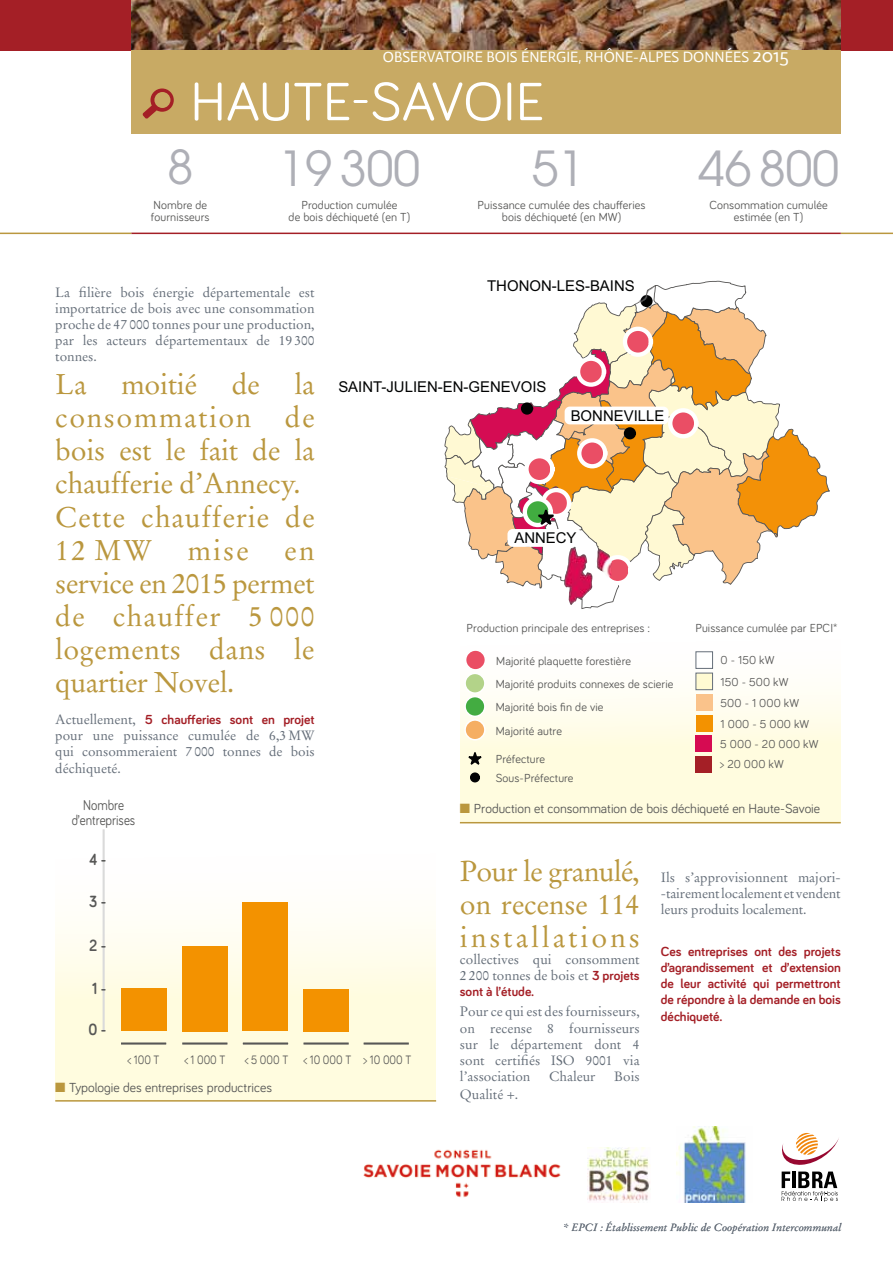
<style>
.page{position:relative;width:893px;height:1263px;background:#fff}
.page>*{position:absolute;margin:0;border:0;box-sizing:border-box;transform-origin:0 0}
.t1{font:55.5px "Bariol";color:#fff}
.t2{font:48px "Avant Garde";color:#aeafb6}
.t3{font:46.5px "Avant Garde";color:#aeafb6}
.t4{font:28.5px/33px "Stempel Garamond";letter-spacing:-.01em;color:#ba973e}
.t5{font:700 16.8px "Bariol";color:#575756;scale:.87 1}
.t6{font:15px "Arial";color:#010202}
.t7{font:15px "Actor";color:#fff}
.t8{font:14.7px/14.7px "Bariol";color:#575756;text-align:center;scale:.87 1}
.t9{font:13.5px/16.2px "Stempel Garamond";color:#656e79;text-align:justify}
.t10{font:700 13.5px/16.2px "Bariol";color:#a41f26;text-align:justify}
.t11{font:13.5px "Bariol";color:#575756}
.t12{font:12.6px "Bariol";color:#575756;scale:.87 1}
.t13{font:12px/12px "Bariol";letter-spacing:.01em;color:#575756}
.t14{font:11.85px "Bariol";letter-spacing:.01em;color:#575756}
.t15{font:italic 10.5px "Stempel Garamond";color:#656e79}
.s1{font-size:19.5px}
.s2{font-family:"Stempel Garamond";font-weight:400;color:#656e79}
.s3{color:#ba973e}
.s4{font-family:"Bariol";font-weight:700;color:#a41f26}
</style>
<div class="page">
<hr style="left:841px;top:233px;width:52px;height:1px;background:#ba973e">
<div style="left:55px;top:788px;width:381px;height:313px;background:linear-gradient(to bottom,#fff,#fef9d5)"></div>
<div style="left:460px;top:592px;width:381px;height:231px;background:linear-gradient(to bottom,#fff,#fffbd8)"></div>
<div style="left:121px;top:988px;width:45px;height:43px;background:#f39200"></div>
<hr style="left:103px;top:829px;width:2px;height:201px;background:#dadada">
<hr style="left:121px;top:1042px;width:45px;height:2px;background:#575756">
<hr style="left:182px;top:1042px;width:45px;height:2px;background:#575756">
<div style="left:182px;top:946px;width:45px;height:85px;background:#f39200"></div>
<div style="left:243px;top:903px;width:45px;height:128px;background:#f39200"></div>
<hr style="left:243px;top:1042px;width:45px;height:2px;background:#575756">
<hr style="left:304px;top:1042px;width:45px;height:2px;background:#575756">
<div style="left:304px;top:989px;width:45px;height:42px;background:#f39200"></div>
<hr style="left:364px;top:1042px;width:45px;height:2px;background:#575756">
<div style="left:466px;top:650px;width:19px;height:20px;background:#ea4e64;border-radius:50%"></div>
<div style="left:465px;top:649px;width:21px;height:22px;border:2px solid #fff;border-radius:50%"></div>
<div style="left:465px;top:697px;width:20px;height:19px;background:#43ac41;border-radius:50%"></div>
<div style="left:464px;top:696px;width:22px;height:21px;border:2px solid #fff;border-radius:50%"></div>
<div style="left:465px;top:720px;width:20px;height:20px;background:#f5ae63;border-radius:50%"></div>
<div style="left:464px;top:719px;width:22px;height:21px;border:2px solid #fff;border-radius:50%"></div>
<div style="left:465px;top:673px;width:20px;height:20px;background:#b3d389;border-radius:50%"></div>
<div style="left:464px;top:673px;width:22px;height:21px;border:2px solid #fff;border-radius:50%"></div>
<hr style="left:131px;top:233px;width:710px;height:1px;background:#a41f26">
<hr style="left:0;top:233px;width:131px;height:1px;background:#ba973e">
<hr style="left:55px;top:1100px;width:381px;height:1px;background:#ba973e">
<hr style="left:460px;top:822px;width:381px;height:1px;background:#ba973e">
<svg style="left:444px;top:281px;width:386px;height:328px"></svg>
<img style="left:634px;top:285px;width:22px;height:22px">
<img style="left:564px;top:547px;width:48px;height:58px">
<div style="left:696px;top:651px;width:17px;height:18px;background:#fff;border:1px solid #656e79"></div>
<div style="left:696px;top:694px;width:16px;height:16px;background:#fac38b"></div>
<div style="left:696px;top:735px;width:16px;height:17px;background:#d60b52"></div>
<div style="left:696px;top:673px;width:17px;height:17px;background:#fffad2;border:1px solid #656e79"></div>
<div style="left:696px;top:715px;width:16px;height:17px;background:#f39200"></div>
<div style="left:696px;top:756px;width:16px;height:16px;background:#a41f26"></div>
<svg style="left:464px;top:748px;width:22px;height:20px"></svg>
<div style="left:470px;top:772px;width:10px;height:10px;background:#020203;border:2px solid #020203;border-radius:50%"></div>
<img style="left:676px;top:1127px;width:70px;height:75px">
<div style="left:0;top:0;width:893px;height:50px;background:#a41f26"></div>
<img style="left:132px;top:0;width:709px;height:50px">
<div style="left:131px;top:50px;width:710px;height:84px;background:#c8aa64"></div>
<svg style="left:781px;top:1133px;width:58px;height:69px"></svg>
<img style="left:588px;top:1147px;width:62px;height:55px">
<img style="left:363px;top:1149px;width:198px;height:49px">
<svg style="left:142px;top:88px;width:32px;height:31px"></svg>
<p class="t7" style="left:383px;top:47px;width:407px">OBSERVATOIRE BOIS ÉNERGIE, RHÔNE-ALPES DONNÉES <span class="s1">2015</span></p>
<h1 class="t1" style="left:190px;top:64px;width:356px">HAUTE-SAVOIE</h1>
<h3 class="t3" style="left:167px;top:140px;width:27px">8</h3>
<h2 class="t2" style="left:279px;top:140px;width:142px">19 300</h2>
<p class="t13" style="left:151px;top:199px;width:60px">Nombre de fournisseurs</p>
<p class="t13" style="left:289px;top:199px;width:123px;text-align:center">Production cumulée<br>de bois déchiqueté (en T)</p>
<h2 class="t2" style="left:532px;top:140px;width:55px">51</h2>
<h2 class="t2" style="left:698px;top:140px;width:142px">46 800</h2>
<p class="t13" style="left:478px;top:199px;width:170px;text-align:center">Puissance cumulée des chaufferies bois déchiqueté (en MW)</p>
<p class="t13" style="left:709px;top:199px;width:120px;text-align:center">Consommation cumulée estimée (en T)</p>
<p class="t9" style="left:55px;top:284px;width:261px">La filière bois énergie départementale est importatrice de bois avec une consommation proche de 47 000 tonnes pour une production, par les acteurs départementaux de 19 300 tonnes.</p>
<h3 class="t4" style="left:55px;top:368px;width:261px">La moitié de la consommation de bois est le fait de la chaufferie d’Annecy.<br>Cette chaufferie de<br>12 MW mise en service en 2015 permet de chauffer 5 000 logements dans le quartier Novel.</h3>
<p class="t10" style="left:55px;top:711px;width:261px"><span class="s2">Actuellement,</span> 5 chaufferies sont en projet</p>
<p class="t9" style="left:55px;top:727px;width:261px">pour une puissance cumulée de 6,3 MW qui consommeraient 7 000 tonnes de bois déchiqueté.</p>
<p class="t8" style="left:72px;top:797px;width:74px">Nombre d’entreprises</p>
<p class="t6" style="left:487px;top:276px;width:149px">THONON-LES-BAINS</p>
<p class="t6" style="left:338px;top:377px;width:210px">SAINT-JULIEN-EN-GENEVOIS</p>
<p class="t6" style="left:571px;top:405px;width:95px">BONNEVILLE</p>
<p class="t6" style="left:514px;top:527px;width:64px">ANNECY</p>
<p class="t13" style="left:467px;top:622px;width:185px">Production principale des entreprises :</p>
<p class="t13" style="left:695px;top:622px;width:144px">Puissance cumulée par EPCI*</p>
<p class="t13" style="left:496px;top:654px;width:136px">Majorité plaquette forestière</p>
<p class="t13" style="left:496px;top:695px;width:109px;line-height:23.4px">Majorité bois fin de vie<br>Majorité autre</p>
<p class="t14" style="left:721px;top:652px;width:55px">0 - 150 kW</p>
<p class="t14" style="left:721px;top:695px;width:80px">500 - 1 000 kW</p>
<p class="t14" style="left:720px;top:736px;width:100px">5 000 - 20 000 kW</p>
<p class="t14" style="left:721px;top:674px;width:69px">150 - 500 kW</p>
<p class="t14" style="left:721px;top:716px;width:90px">1 000 - 5 000 kW</p>
<p class="t14" style="left:720px;top:756px;width:65px">&gt; 20 000 kW</p>
<p class="t13" style="left:496px;top:677px;width:179px">Majorité produits connexes de scierie</p>
<p class="t13" style="left:496px;top:748px;width:79px;line-height:19.5px">Préfecture<br>Sous-Préfecture</p>
<p class="t11" style="left:460px;top:799px;width:362px"><span class="s3">■</span> Production et consommation de bois déchiqueté en Haute-Savoie</p>
<p class="t5" style="left:89px;top:847px;width:21px">4 -</p>
<p class="t5" style="left:89px;top:890px;width:21px">3 -</p>
<p class="t5" style="left:89px;top:934px;width:21px">2 -</p>
<p class="t5" style="left:92px;top:976px;width:18px">1 -</p>
<p class="t5" style="left:88px;top:1018px;width:22px">0 -</p>
<p class="t12" style="left:128px;top:1051px;width:38px">&lt; 100 T</p>
<p class="t12" style="left:184px;top:1051px;width:49px">&lt; 1 000 T</p>
<p class="t12" style="left:245px;top:1051px;width:193px">&lt; 5 000 T &lt; 10 000 T &gt; 10 000 T</p>
<p class="t11" style="left:55px;top:1079px;width:218px"><span class="s3">■</span> Typologie des entreprises productrices</p>
<h3 class="t4" style="left:460px;top:855px;width:181px;text-align:justify">Pour le granulé, on recense 114 installations</h3>
<p class="t9" style="left:460px;top:951px;width:181px">collectives qui consomment<br>2 200 tonnes de bois et <span class="s4">3 projets</span></p>
<p class="t10" style="left:460px;top:983px;width:76px">sont à l’étude.</p>
<p class="t9" style="left:460px;top:1004px;width:181px">Pour ce qui est des fournisseurs, on recense 8 fournisseurs sur le département dont 4 sont certifiés ISO 9001 via l’association</p>
<p class="t9" style="left:549px;top:1068px;width:48px">Chaleur</p>
<p class="t9" style="left:614px;top:1068px;width:27px">Bois</p>
<p class="t9" style="left:460px;top:1086px;width:60px">Qualité +.</p>
<p class="t9" style="left:661px;top:869px;width:181px">Ils s’approvisionnent majori--tairement localement et vendent leurs produits localement.</p>
<p class="t10" style="left:661px;top:943px;width:181px">Ces entreprises ont des projets d’agrandissement et d’extension de leur activité qui permettront de répondre à la demande en bois déchiqueté.</p>
<p class="t15" style="left:564px;top:1221px;width:279px">* EPCI : Établissement Public de Coopération Intercommunal</p>
</div>
